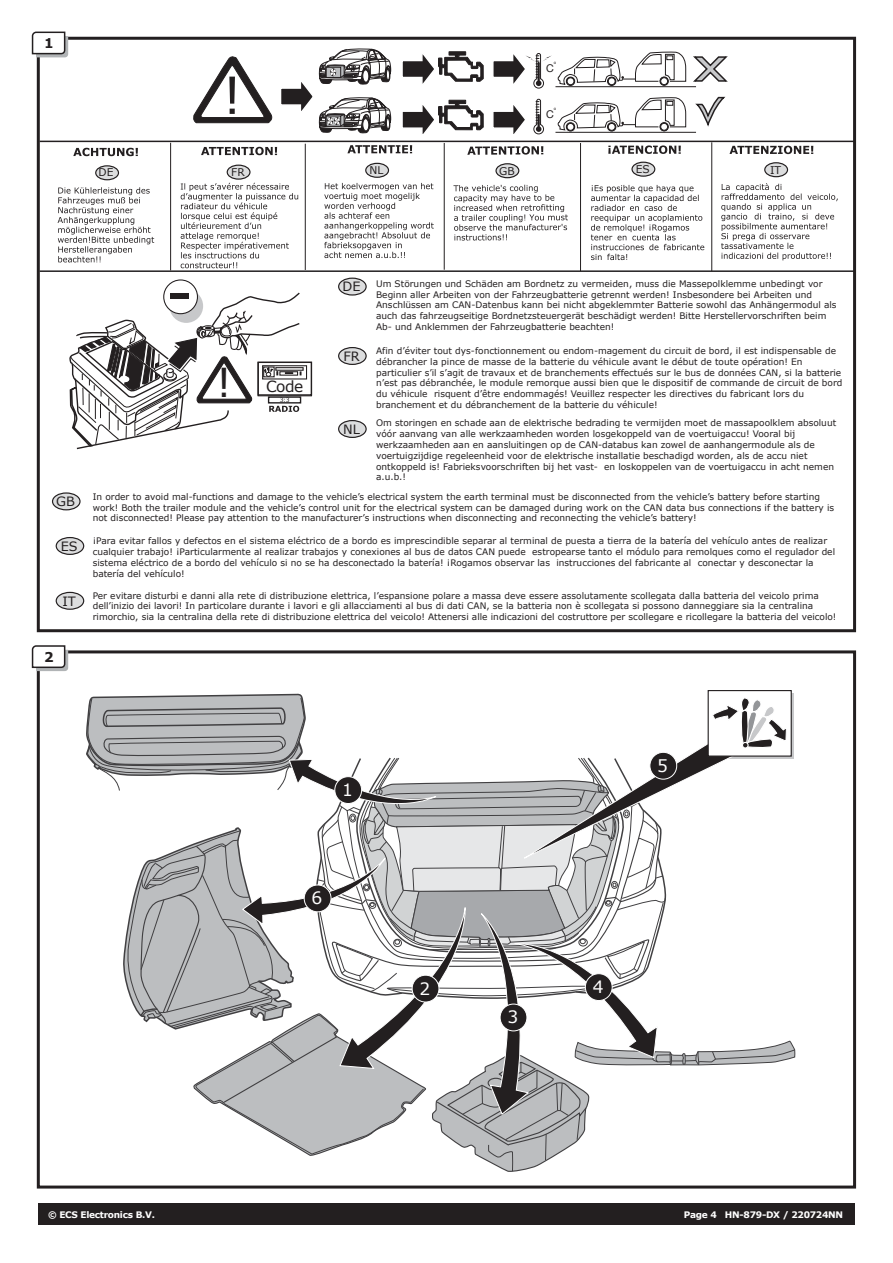
<style>
.page{position:relative;width:893px;height:1263px;background:#fff}
.page>*{position:absolute;margin:0;border:0;box-sizing:border-box;transform-origin:0 0}
.t1{font:39.9px "Verdana";color:#231f20}
.t2{font:17.1px "Verdana";color:#fff}
.t3{font:15.3px "Verdana";color:#231f20}
.t4{font:700 13.5px "Verdana";color:#231f20}
.t5{font:12.9px "Verdana";color:#231f20}
.t6{font:10.65px "Verdana";color:#231f20}
.t7{font:10.65px "Helvetica Neue";color:#231f20}
.t8{font:9px/10.8px "Verdana";color:#231f20}
.t9{font:700 9px "Verdana";letter-spacing:-.03em;color:#fff}
.t10{font:6px "Verdana";color:#231f20}
.t11{font:4.35px "Helvetica Neue";color:#231f20}
</style>
<div class="page">
<div style="left:38px;top:1203px;width:817px;height:21px;background:#231f20"></div>
<svg style="left:31px;top:645px;width:37px;height:26px"></svg>
<svg style="left:708px;top:690px;width:84px;height:2px"></svg>
<svg style="left:84px;top:692px;width:712px;height:533px"></svg>
<div style="left:335px;top:777px;width:27px;height:26px;background:#231f20;border-radius:50%"></div>
<div style="left:334px;top:776px;width:28px;height:28px;border:1px solid #fff;border-radius:50%"></div>
<div style="left:412px;top:975px;width:27px;height:27px;background:#231f20;border-radius:50%"></div>
<div style="left:412px;top:975px;width:27px;height:27px;border:1px solid #fff;border-radius:50%"></div>
<div style="left:500px;top:1004px;width:27px;height:27px;background:#231f20;border-radius:50%"></div>
<div style="left:500px;top:1004px;width:27px;height:27px;border:1px solid #fff;border-radius:50%"></div>
<div style="left:585px;top:974px;width:27px;height:26px;background:#231f20;border-radius:50%"></div>
<div style="left:585px;top:973px;width:28px;height:28px;border:1px solid #fff;border-radius:50%"></div>
<div style="left:650px;top:752px;width:27px;height:27px;background:#231f20;border-radius:50%"></div>
<div style="left:649px;top:752px;width:28px;height:27px;border:1px solid #fff;border-radius:50%"></div>
<div style="left:304px;top:885px;width:27px;height:27px;background:#231f20;border-radius:50%"></div>
<div style="left:304px;top:885px;width:27px;height:27px;border:1px solid #fff;border-radius:50%"></div>
<div style="left:37px;top:37px;width:819px;height:595px;border:3px solid #231f20"></div>
<svg style="left:31px;top:31px;width:37px;height:26px"></svg>
<hr style="left:170px;top:143px;width:1px;height:127px;background:#231f20">
<hr style="left:580px;top:143px;width:1px;height:128px;background:#231f20">
<svg style="left:453px;top:185px;width:115px;height:56px"></svg>
<svg style="left:721px;top:183px;width:117px;height:77px"></svg>
<svg style="left:591px;top:185px;width:113px;height:75px"></svg>
<hr style="left:711px;top:142px;width:1px;height:129px;background:#231f20">
<hr style="left:444px;top:143px;width:1px;height:127px;background:#231f20">
<hr style="left:305px;top:144px;width:1px;height:126px;background:#231f20">
<div style="left:96px;top:166px;width:22px;height:14px;background:#dcddde;border-radius:50%"></div>
<div style="left:95px;top:165px;width:24px;height:15px;border:1px solid #231f20;border-radius:50%"></div>
<svg style="left:73px;top:148px;width:65px;height:8px"></svg>
<svg style="left:58px;top:187px;width:96px;height:75px"></svg>
<div style="left:227px;top:165px;width:23px;height:14px;background:#dcddde;border-radius:50%"></div>
<div style="left:227px;top:165px;width:24px;height:15px;border:1px solid #231f20;border-radius:50%"></div>
<svg style="left:181px;top:183px;width:117px;height:85px"></svg>
<div style="left:366px;top:163px;width:22px;height:14px;background:#dcddde;border-radius:50%"></div>
<div style="left:365px;top:163px;width:24px;height:15px;border:1px solid #231f20;border-radius:50%"></div>
<svg style="left:324px;top:183px;width:110px;height:75px"></svg>
<div style="left:496px;top:164px;width:23px;height:14px;background:#dcddde;border-radius:50%"></div>
<div style="left:495px;top:163px;width:24px;height:15px;border:1px solid #231f20;border-radius:50%"></div>
<div style="left:765px;top:163px;width:22px;height:14px;background:#dcddde;border-radius:50%"></div>
<div style="left:764px;top:162px;width:24px;height:15px;border:1px solid #231f20;border-radius:50%"></div>
<div style="left:632px;top:162px;width:23px;height:14px;background:#dcddde;border-radius:50%"></div>
<div style="left:631px;top:162px;width:24px;height:15px;border:1px solid #231f20;border-radius:50%"></div>
<svg style="left:192px;top:48px;width:621px;height:107px"></svg>
<hr style="left:40px;top:141px;width:814px;height:1px;background:#231f20">
<hr style="left:40px;top:270px;width:814px;height:2px;background:#231f20">
<div style="left:56px;top:592px;width:28px;height:17px;background:#dcddde;border-radius:50%"></div>
<div style="left:56px;top:592px;width:28px;height:18px;border:1px solid #231f20;border-radius:50%"></div>
<div style="left:339px;top:278px;width:27px;height:17px;background:#dcddde;border-radius:50%"></div>
<div style="left:338px;top:278px;width:29px;height:18px;border:1px solid #231f20;border-radius:50%"></div>
<div style="left:339px;top:348px;width:27px;height:16px;background:#dcddde;border-radius:50%"></div>
<div style="left:338px;top:347px;width:29px;height:18px;border:1px solid #231f20;border-radius:50%"></div>
<div style="left:339px;top:421px;width:27px;height:16px;background:#dcddde;border-radius:50%"></div>
<div style="left:338px;top:420px;width:29px;height:18px;border:1px solid #231f20;border-radius:50%"></div>
<div style="left:53px;top:493px;width:27px;height:17px;background:#dcddde;border-radius:50%"></div>
<div style="left:52px;top:492px;width:29px;height:18px;border:1px solid #231f20;border-radius:50%"></div>
<div style="left:56px;top:537px;width:28px;height:17px;background:#dcddde;border-radius:50%"></div>
<div style="left:56px;top:537px;width:28px;height:18px;border:1px solid #231f20;border-radius:50%"></div>
<div style="left:257px;top:362px;width:55px;height:34px;border:1px solid #231f20"></div>
<div style="left:262px;top:365px;width:45px;height:14px;border:1px solid #231f20"></div>
<div style="left:275px;top:367px;width:29px;height:4px;border:1px solid #231f20"></div>
<div style="left:163px;top:279px;width:35px;height:35px;border:1px solid #231f20;border-radius:50%"></div>
<svg style="left:69px;top:292px;width:233px;height:158px"></svg>
<h3 class="t4" style="left:44px;top:34px;width:11px">1</h3>
<p class="t11" style="left:554px;top:60px;width:4px">o</p>
<p class="t7" style="left:546px;top:62px;width:9px">C</p>
<p class="t11" style="left:554px;top:106px;width:4px">o</p>
<p class="t7" style="left:546px;top:108px;width:9px">C</p>
<p class="t6" style="left:99px;top:165px;width:16px">DE</p>
<p class="t6" style="left:231px;top:165px;width:15px">FR</p>
<p class="t6" style="left:370px;top:163px;width:15px">NL</p>
<p class="t6" style="left:499px;top:163px;width:17px">GB</p>
<p class="t6" style="left:636px;top:162px;width:16px">ES</p>
<p class="t6" style="left:770px;top:162px;width:13px">IT</p>
<h1 class="t1" style="left:216px;top:355px;width:17px">!</h1>
<h3 class="t3" style="left:266px;top:376px;width:39px">Code</h3>
<p class="t10" style="left:280px;top:396px;width:11px">3:3</p>
<h3 class="t5" style="left:343px;top:278px;width:20px">DE</h3>
<h3 class="t5" style="left:343px;top:347px;width:18px">FR</h3>
<h3 class="t5" style="left:343px;top:420px;width:18px">NL</h3>
<p class="t8" style="left:376px;top:278px;width:462px">Um Störungen und Schäden am Bordnetz zu vermeiden, muss die Massepolklemme unbedingt vor Beginn aller Arbeiten von der Fahrzeugbatterie getrennt werden! Insbesondere bei Arbeiten und Anschlüssen am CAN-Datenbus kann bei nicht abgeklemmter Batterie sowohl das Anhängermodul als auch das fahrzeugseitige Bordnetzsteuergerät beschädigt werden! Bitte Herstellervorschriften beim Ab- und Anklemmen der Fahrzeugbatterie beachten!</p>
<p class="t8" style="left:376px;top:345px;width:468px">Afin d’éviter tout dys-fonctionnement ou endom-magement du circuit de bord, il est indispensable de débrancher la pince de masse de la batterie du véhicule avant le début de toute opération! En particulier s’il s’agit de travaux et de branchements effectués sur le bus de données CAN, si la batterie n’est pas débranchée, le module remorque aussi bien que le dispositif de commande de circuit de bord du véhicule risquent d’être endommagés! Veuillez respecter les directives du fabricant lors du branchement et du débranchement de la batterie du véhicule!</p>
<p class="t8" style="left:376px;top:418px;width:462px">Om storingen en schade aan de elektrische bedrading te vermijden moet de massapoolklem absoluut vóór aanvang van alle werkzaamheden worden losgekoppeld van de voertuigaccu! Vooral bij werkzaamheden aan en aansluitingen op de CAN-databus kan zowel de aanhangermodule als de voertuigzijdige regeleenheid voor de elektrische installatie beschadigd worden, als de accu niet ontkoppeld is! Fabrieksvoorschriften bij het vast- en loskoppelen van de voertuigaccu in acht nemen a.u.b.!</p>
<h3 class="t5" style="left:56px;top:492px;width:20px">GB</h3>
<p class="t8" style="left:93px;top:491px;width:743px">In order to avoid mal-functions and damage to the vehicle’s electrical system the earth terminal must be disconnected from the vehicle’s battery before starting work! Both the trailer module and the vehicle’s control unit for the electrical system can be damaged during work on the CAN data bus connections if the battery is not disconnected! Please pay attention to the manufacturer’s instructions when disconnecting and reconnecting the vehicle’s battery!</p>
<h3 class="t5" style="left:61px;top:537px;width:18px">ES</h3>
<p class="t8" style="left:93px;top:536px;width:744px">¡Para evitar fallos y defectos en el sistema eléctrico de a bordo es imprescindible separar al terminal de puesta a tierra de la batería del vehículo antes de realizar cualquier trabajo! ¡Particularmente al realizar trabajos y conexiones al bus de datos CAN puede estropearse tanto el módulo para remolques como el regulador del sistema eléctrico de a bordo del vehículo si no se ha desconectado la batería! ¡Rogamos observar las instrucciones del fabricante al conectar y desconectar la batería del vehículo!</p>
<p class="t8" style="left:93px;top:590px;width:745px">Per evitare disturbi e danni alla rete di distribuzione elettrica, l’espansione polare a massa deve essere assolutamente scollegata dalla batteria del veicolo prima dell’inizio dei lavori! In particolare durante i lavori e gli allacciamenti al bus di dati CAN, se la batteria non è scollegata si possono danneggiare sia la centralina rimorchio, sia la centralina della rete di distribuzione elettrica del veicolo! Attenersi alle indicazioni del costruttore per scollegare e ricollegare la batteria del veicolo!</p>
<h3 class="t5" style="left:63px;top:592px;width:15px">IT</h3>
<h3 class="t4" style="left:44px;top:647px;width:11px">2</h3>
<h2 class="t2" style="left:342px;top:778px;width:12px">1</h2>
<h2 class="t2" style="left:312px;top:886px;width:12px">6</h2>
<h2 class="t2" style="left:420px;top:976px;width:12px">2</h2>
<h2 class="t2" style="left:657px;top:754px;width:12px">5</h2>
<h2 class="t2" style="left:507px;top:1005px;width:12px">3</h2>
<h2 class="t2" style="left:593px;top:975px;width:12px">4</h2>
<p class="t9" style="left:48px;top:1208px;width:108px">© ECS Electronics B.V.</p>
<p class="t9" style="left:684px;top:1208px;width:161px">Page 4 HN-879-DX / 220724NN</p>
</div>
